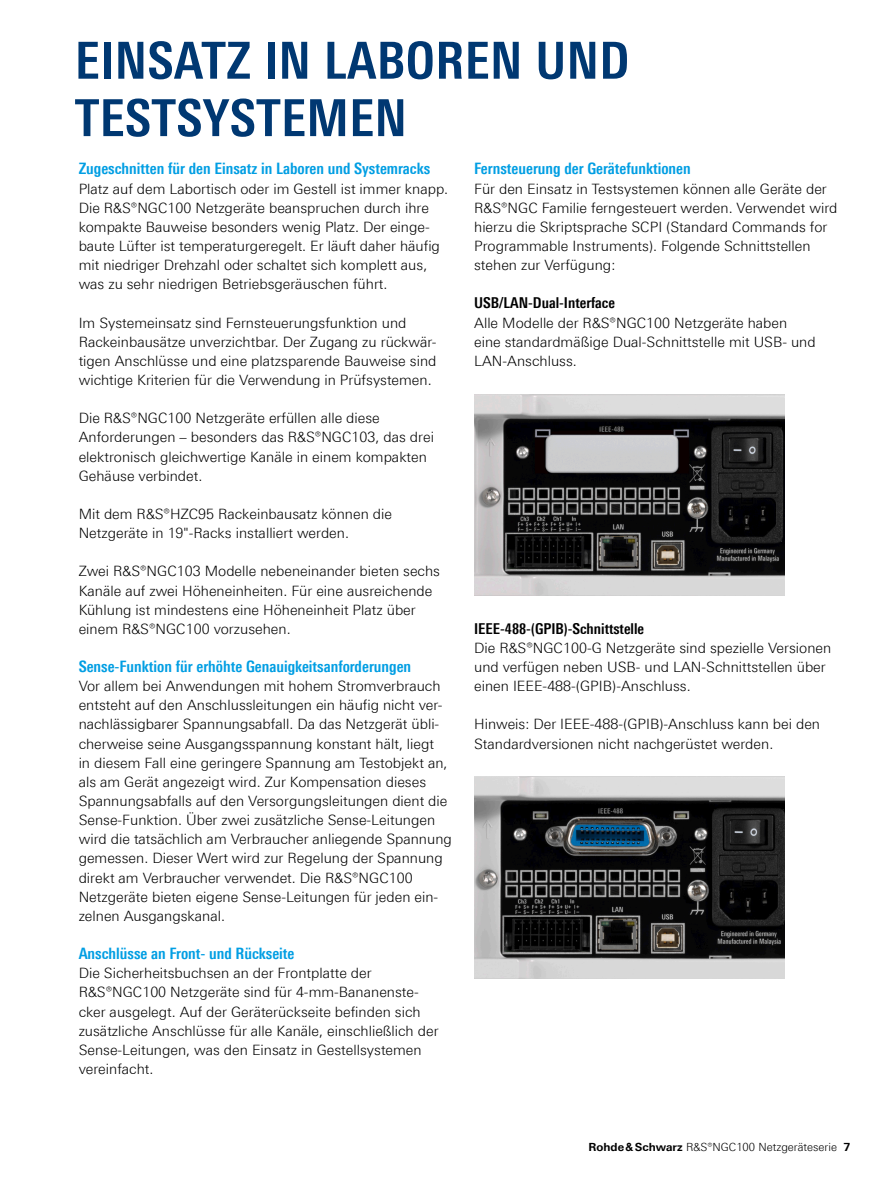
<style>
.page{position:relative;width:893px;height:1191px;background:#fff}
.page>*{position:absolute;margin:0;border:0;box-sizing:border-box;transform-origin:0 0}
.Seiten_Headline_34Pt_blau_IVZ{font:700 condensed 51px/57.4px "Linotype Universfor RS";letter-spacing:.01em;color:#003872}
.Absatzfett_cyan{font:700 condensed 15.75px "Linotype Universfor RS";color:#009ee3}
.Absatzfett_schwarz{font:700 condensed 15px "Linotype Universfor RS";color:#000}
.Haupttext_ohne_Abstand{font:300 14.25px/19.2px "Linotype Universfor RS";color:#000}
.Haupttext{font:300 14.25px/19.2px "Linotype Universfor RS";color:#000}
.t1{font:300 11.25px "Linotype Universfor RS";color:#000}
.s1{font-weight:700}
</style>
<div class="page">
<img style="left:474px;top:394px;width:310px;height:201px">
<img style="left:474px;top:776px;width:310px;height:202px">
<p class="Seiten_Headline_34Pt_blau_IVZ" style="left:75px;top:31px;width:556px">EINSATZ IN LABOREN UND<br>TESTSYSTEMEN</p>
<p class="Absatzfett_cyan" style="left:474px;top:159px;width:218px">Fernsteuerung der Gerätefunktionen</p>
<p class="Haupttext_ohne_Abstand" style="left:474px;top:179px;width:365px">Für den Einsatz in Testsystemen können alle Geräte der R&amp;S®NGC Familie ferngesteuert werden. Verwendet wird hierzu die Skriptsprache SCPI (Standard Commands for Programmable Instruments). Folgende Schnittstellen stehen zur Verfügung:</p>
<p class="Absatzfett_schwarz" style="left:474px;top:294px;width:142px">USB/LAN-Dual-Interface</p>
<p class="Haupttext_ohne_Abstand" style="left:474px;top:313px;width:343px">Alle Modelle der R&amp;S®NGC100 Netzgeräte haben eine standardmäßige Dual-Schnittstelle mit USB- und<br>LAN-Anschluss.</p>
<p class="Absatzfett_cyan" style="left:79px;top:159px;width:353px">Zugeschnitten für den Einsatz in Laboren und Systemracks</p>
<p class="Haupttext_ohne_Abstand" style="left:79px;top:179px;width:371px">Platz auf dem Labortisch oder im Gestell ist immer knapp.<br>Die R&amp;S®NGC100 Netzgeräte beanspruchen durch ihre kompakte Bauweise besonders wenig Platz. Der einge&shy;baute Lüfter ist temperaturgeregelt. Er läuft daher häufig mit niedriger Drehzahl oder schaltet sich komplett aus, was zu sehr niedrigen Betriebsgeräuschen führt.</p>
<p class="Haupttext" style="left:79px;top:313px;width:359px">Im Systemeinsatz sind Fernsteuerungsfunktion und Rackeinbausätze unverzichtbar. Der Zugang zu rückwär&shy;tigen Anschlüsse und eine platzsparende Bauweise sind wichtige Kriterien für die Verwendung in Prüfsystemen.</p>
<p class="Haupttext" style="left:79px;top:408px;width:357px">Die R&amp;S®NGC100 Netzgeräte erfüllen alle diese Anforderungen – besonders das R&amp;S®NGC103, das drei elektronisch gleichwertige Kanäle in einem kompakten Gehäuse verbindet.</p>
<p class="Haupttext" style="left:79px;top:504px;width:315px">Mit dem R&amp;S®HZC95 Rackeinbausatz können die<br>Netzgeräte in 19"-Racks installiert werden.</p>
<p class="Haupttext" style="left:79px;top:561px;width:363px">Zwei R&amp;S®NGC103 Modelle nebeneinander bieten sechs Kanäle auf zwei Höheneinheiten. Für eine ausreichende Kühlung ist mindestens eine Höheneinheit Platz über einem R&amp;S®NGC100 vorzusehen.</p>
<p class="Absatzfett_cyan" style="left:79px;top:657px;width:334px">Sense-Funktion für erhöhte Genauigkeitsanforderungen</p>
<p class="Haupttext_ohne_Abstand" style="left:79px;top:676px;width:375px">Vor allem bei Anwendungen mit hohem Stromverbrauch entsteht auf den Anschlussleitungen ein häufig nicht ver&shy;nachlässigbarer Spannungsabfall. Da das Netzgerät übli&shy;cherweise seine Ausgangsspannung konstant hält, liegt<br>in diesem Fall eine geringere Spannung am Testobjekt an, als am Gerät angezeigt wird. Zur Kompensation dieses Spannungsabfalls auf den Versorgungsleitungen dient die Sense-Funktion. Über zwei zusätzliche Sense-Leitungen wird die tatsächlich am Verbraucher anliegende Spannung gemessen. Dieser Wert wird zur Regelung der Spannung direkt am Verbraucher verwendet. Die R&amp;S®NGC100<br>Netzgeräte bieten eigene Sense-Leitungen für jeden ein&shy;zelnen Ausgangskanal.</p>
<p class="Absatzfett_cyan" style="left:79px;top:944px;width:217px">Anschlüsse an Front- und Rückseite</p>
<p class="Haupttext_ohne_Abstand" style="left:79px;top:963px;width:361px">Die Sicherheitsbuchsen an der Frontplatte der R&amp;S®NGC100 Netzgeräte sind für 4-mm-Bananenste&shy;cker ausgelegt. Auf der Geräterückseite befinden sich zusätzliche Anschlüsse für alle Kanäle, einschließlich der Sense-Leitungen, was den Einsatz in Gestellsystemen vereinfacht.</p>
<p class="Absatzfett_schwarz" style="left:474px;top:619px;width:172px">IEEE-488-(GPIB)-Schnittstelle</p>
<p class="Haupttext_ohne_Abstand" style="left:474px;top:638px;width:359px">Die R&amp;S®NGC100-G Netzgeräte sind spezielle Versionen und verfügen neben USB- und LAN-Schnittstellen über einen IEEE-488-(GPIB)-Anschluss.</p>
<p class="Haupttext" style="left:474px;top:714px;width:348px">Hinweis: Der IEEE-488-(GPIB)-Anschluss kann bei den<br>Standardversionen nicht nachgerüstet werden.</p>
<p class="t1" style="left:589px;top:1140px;width:263px"><span class="s1">Rohde&amp;Schwarz</span> R&amp;S®NGC100 Netzgeräteserie <span class="s1">7</span></p>
</div>
